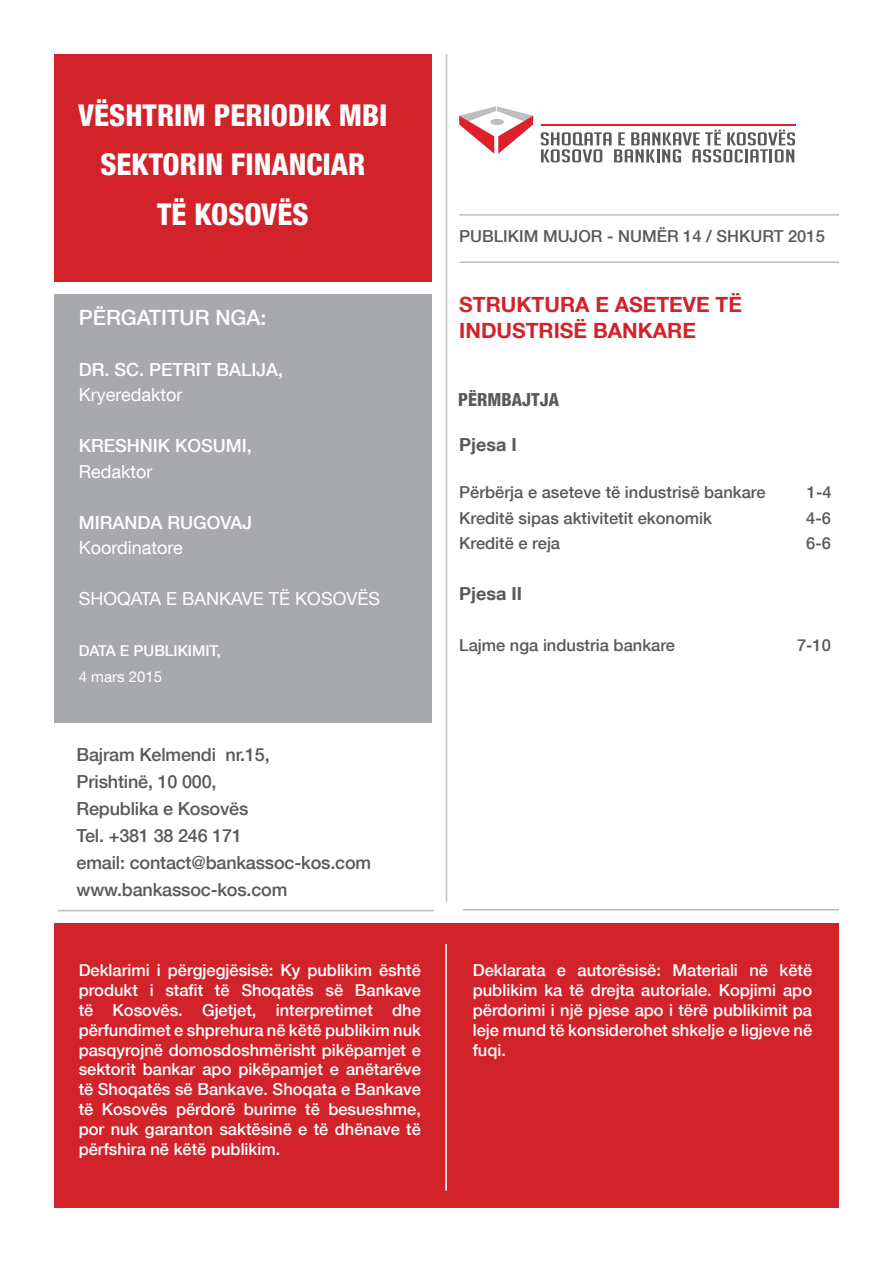
<style>
.page{position:relative;width:893px;height:1263px;background:#fff}
.page>*{position:absolute;margin:0;border:0;box-sizing:border-box;transform-origin:0 0}
.t1{font:800 condensed 30px/49.5px "Helvetica Neue LT Com";color:#fff;text-align:center}
.t2{font:700 21px/25.2px "Helvetica Neue LT Com";color:#d2232a}
.t3{font:500 21px "Helvetica Neue LT Com";color:#fff}
.t4{font:500 18px/27px "Helvetica Neue LT Com";letter-spacing:-.01em;color:#58595b}
.t5{font:18px "Helvetica Neue LT Com";color:#fff}
.t6{font:500 18px "Helvetica Neue LT Com";color:#fff}
.t7{font:700 18px "Helvetica Neue LT Com";color:#58595b}
.t8{font:800 condensed 18px "Helvetica Neue LT Com";color:#58595b}
.t9{font:500 16.5px/19.8px "Helvetica Neue LT Com";color:#fff;text-align:justify}
.t10{font:500 16.5px "Helvetica Neue LT Com";color:#58595b}
.t11{font:500 15px "Helvetica Neue LT Com";color:#fff}
.t12{font:15px "Helvetica Neue LT Com";color:#fff}
</style>
<div class="page">
<div style="left:54px;top:923px;width:785px;height:285px;background:#d2232a"></div>
<div style="left:54px;top:294px;width:378px;height:429px;background:#a7a9ac"></div>
<svg style="left:459px;top:106px;width:74px;height:48px"></svg>
<hr style="left:541px;top:125px;width:254px;height:1px;background:#df202a">
<svg style="left:541px;top:130px;width:254px;height:32px"></svg>
<div style="left:54px;top:54px;width:378px;height:227px;background:#d2232a"></div>
<hr style="left:446px;top:54px;width:1px;height:847px;background:#bcbec0">
<hr style="left:459px;top:214px;width:380px;height:2px;background:#bcbec0">
<hr style="left:459px;top:261px;width:380px;height:2px;background:#bcbec0">
<hr style="left:58px;top:910px;width:376px;height:1px;background:#bcbec0">
<hr style="left:463px;top:909px;width:376px;height:1px;background:#bcbec0">
<hr style="left:445px;top:944px;width:2px;height:247px;background:#fff">
<h1 class="t1" style="left:78px;top:90px;width:311px">VËSHTRIM PERIODIK MBI<br>SEKTORIN FINANCIAR<br>TË KOSOVËS</h1>
<p class="t3" style="left:79px;top:305px;width:189px">PËRGATITUR NGA:</p>
<p class="t6" style="left:79px;top:358px;width:105px">DR. SC. Petrit</p>
<p class="t6" style="left:216px;top:358px;width:68px">Balija,</p>
<p class="t5" style="left:79px;top:384px;width:105px">Kryeredaktor</p>
<p class="t6" style="left:79px;top:435px;width:72px">Kreshnik</p>
<p class="t6" style="left:175px;top:435px;width:78px">Kosumi,</p>
<p class="t5" style="left:79px;top:460px;width:75px">Redaktor</p>
<p class="t6" style="left:79px;top:511px;width:173px">MIRANDA RUGOVAJ</p>
<p class="t5" style="left:79px;top:537px;width:106px">Koordinatore</p>
<p class="t5" style="left:79px;top:588px;width:300px">Sh oqata e Bankave të Kosovës</p>
<p class="t11" style="left:79px;top:642px;width:144px">DatA E PUBLIKIMIT,</p>
<p class="t12" style="left:79px;top:667px;width:85px">4 mars 2015</p>
<p class="t4" style="left:77px;top:741px;width:296px">Bajram Kelmendi nr.15,<br>Prishtinë, 10 000,<br>Republika e Kosovës<br>Tel. +381 38 246 171<br>email: contact@bankassoc-kos.com www.bankassoc-kos.com</p>
<p class="t10" style="left:459px;top:226px;width:367px">PUBLIKIM MUJOR - NUMËR 14 / SHKURT 2015</p>
<p class="t2" style="left:459px;top:292px;width:284px">STRUKTURA E ASETEVE TË<br>INDUSTRISË BANKARE</p>
<p class="t8" style="left:458px;top:388px;width:102px">PËRMBAJTJA</p>
<p class="t7" style="left:459px;top:433px;width:59px">Pjesa I</p>
<p class="t10" style="left:459px;top:482px;width:308px">Përbërja e aseteve të industrisë bankare</p>
<p class="t10" style="left:807px;top:482px;width:26px">1-4</p>
<p class="t10" style="left:459px;top:508px;width:254px">Kreditë sipas aktivitetit ekonomik</p>
<p class="t10" style="left:806px;top:508px;width:26px">4-6</p>
<p class="t10" style="left:459px;top:533px;width:102px">Kreditë e reja</p>
<p class="t10" style="left:806px;top:533px;width:26px">6-6</p>
<p class="t7" style="left:459px;top:582px;width:64px">Pjesa II</p>
<p class="t10" style="left:459px;top:635px;width:217px">Lajme nga industria bankare</p>
<p class="t10" style="left:797px;top:635px;width:35px">7-10</p>
<p class="t9" style="left:79px;top:960px;width:344px">Deklarimi i përgjegjësisë: Ky publikim është produkt i stafit të Shoqatës së Bankave të Kosovës. Gjetjet, interpretimet dhe përfundimet e shprehura në këtë publikim nuk pasqyrojnë domosdoshmërisht pikëpamjet e sektorit bankar apo pikëpamjet e anëtarëve të Shoqatës së Bankave. Shoqata e Bankave të Kosovës përdorë burime të besueshme, por nuk garanton saktësinë e të dhënave të përfshira në këtë publikim.</p>
<p class="t9" style="left:473px;top:960px;width:341px">Deklarata e autorësisë: Materiali në këtë publikim ka të drejta autoriale. Kopjimi apo përdorimi i një pjese apo i tërë publikimit pa leje mund të konsiderohet shkelje e ligjeve në fuqi.</p>
</div>
